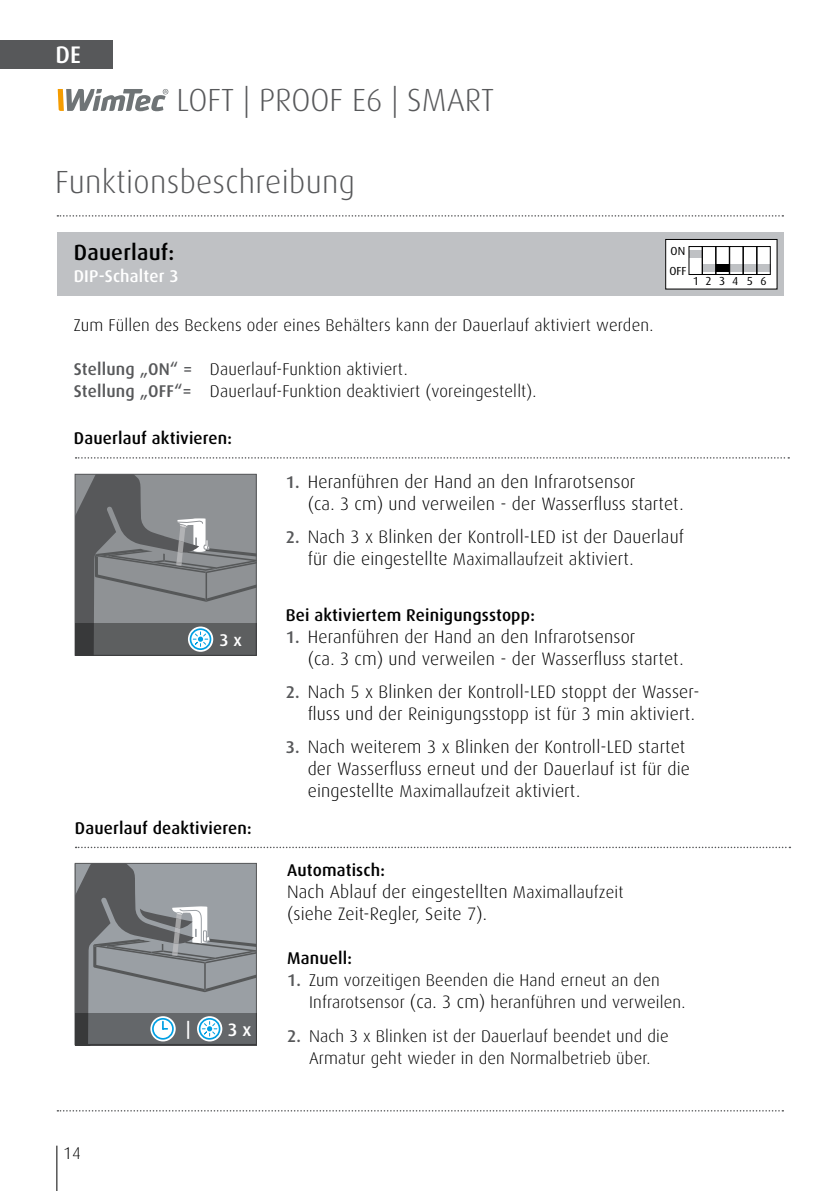
<style>
.page{position:relative;width:840px;height:1191px;background:#fff}
.page>*{position:absolute;margin:0;border:0;box-sizing:border-box;transform-origin:0 0}
.t1{font:300 32px "Dax";letter-spacing:.01em;color:#57585a}
.t2{font:500 24px "Dax";color:#fff}
.t3{font:500 22px "Dax";letter-spacing:.01em;color:#000}
.t4{font:300 18px/22px "Dax";letter-spacing:.01em;color:#000}
.t5{font:500 18px "Dax";color:#fff}
.t6{font:300 17px/22px "Dax";letter-spacing:.01em;color:#000}
.t7{font:500 17px "Dax";letter-spacing:.01em;color:#000}
.t8{font:500 17px "Dax";letter-spacing:.01em;color:#fff}
.t9{font:11.6px/20px "Dax";letter-spacing:.555em;color:#000}
.s1{font-weight:500;color:#57585a}
.s2{font-weight:500;font-size:17px;color:#57585a}
.s3{font-size:17px}
.s4{font-size:18px}
</style>
<div class="page">
<hr style="left:56px;top:1145px;width:1px;height:46px;background:#000">
<div style="left:0;top:40px;width:113px;height:28px;background:#57585a"></div>
<svg style="left:58px;top:89px;width:110px;height:22px"></svg>
<svg style="left:57px;top:215px;width:725px;height:2px"></svg>
<svg style="left:57px;top:1110px;width:725px;height:1px"></svg>
<div style="left:57px;top:232px;width:726px;height:63px;background:#bfc1c4"></div>
<div style="left:665px;top:239px;width:111px;height:50px;background:#fff"></div>
<div style="left:664px;top:239px;width:113px;height:50px;border:1px solid #000"></div>
<div style="left:688px;top:250px;width:13px;height:8px;background:#bfc1c4"></div>
<div style="left:702px;top:264px;width:13px;height:8px;background:#bfc1c4"></div>
<div style="left:688px;top:246px;width:14px;height:29px;border:1px solid #000"></div>
<div style="left:715px;top:264px;width:13px;height:8px;background:#000"></div>
<div style="left:701px;top:246px;width:14px;height:29px;border:1px solid #000"></div>
<div style="left:729px;top:264px;width:13px;height:8px;background:#bfc1c4"></div>
<div style="left:715px;top:246px;width:14px;height:29px;border:1px solid #000"></div>
<div style="left:743px;top:264px;width:13px;height:8px;background:#bfc1c4"></div>
<div style="left:728px;top:246px;width:15px;height:29px;border:1px solid #000"></div>
<div style="left:756px;top:264px;width:13px;height:8px;background:#bfc1c4"></div>
<div style="left:742px;top:246px;width:14px;height:29px;border:1px solid #000"></div>
<div style="left:756px;top:246px;width:14px;height:29px;border:1px solid #000"></div>
<svg style="left:75px;top:474px;width:181px;height:181px;background:#7a7e80"></svg>
<svg style="left:76px;top:457px;width:712px;height:1px"></svg>
<svg style="left:76px;top:846px;width:714px;height:2px"></svg>
<svg style="left:75px;top:863px;width:181px;height:182px;background:#84898e"></svg>
<h2 class="t2" style="left:55px;top:41px;width:27px">DE</h2>
<h1 class="t1" style="left:176px;top:82px;width:319px">LOFT | PROOF E6 | SMART</h1>
<h1 class="t1" style="left:55px;top:164px;width:301px">Funktionsbeschreibung</h1>
<p class="t3" style="left:74px;top:240px;width:102px">Dauerlauf:</p>
<p class="t8" style="left:74px;top:267px;width:106px">DIP-Schalter 3</p>
<p class="t6" style="left:74px;top:314px;width:580px">Zum Füllen des Beckens oder eines Behälters kann der Dauerlauf aktiviert werden.</p>
<p class="t6" style="left:74px;top:358px;width:464px"><span class="s1">Stellung „ON“ =</span> Dauerlauf-Funktion aktiviert.<br><span class="s1">Stellung „OFF“=</span> Dauerlauf-Funktion deaktiviert (voreingestellt).</p>
<p class="t7" style="left:74px;top:429px;width:160px">Dauerlauf aktivieren:</p>
<p class="t9" style="left:669px;top:241px;width:19px">ON<br>OFF</p>
<p class="t9" style="left:692px;top:271px;width:75px">1234 56</p>
<p class="t8" style="left:219px;top:630px;width:24px">3 x</p>
<p class="t7" style="left:75px;top:818px;width:178px">Dauerlauf deaktivieren:</p>
<p class="t6" style="left:63px;top:1142px;width:19px">14</p>
<p class="t5" style="left:186px;top:1018px;width:6px">|</p>
<p class="t5" style="left:228px;top:1019px;width:25px">3 x</p>
<p class="t4" style="left:307px;top:471px;width:377px;text-indent:-22px"><span class="s2">1.</span> Heranführen der Hand an den Infrarotsensor<br>(ca. 3 cm) und verweilen - der Wasserfluss startet.</p>
<p class="t4" style="left:307px;top:526px;width:377px;text-indent:-22px"><span class="s2">2.</span> Nach 3 x Blinken der Kontroll-LED ist der Dauerlauf für die eingestellte <span class="s3">Maximallaufzeit</span> aktiviert.</p>
<p class="t7" style="left:285px;top:605px;width:251px">Bei aktiviertem Reinigungsstopp:</p>
<p class="t4" style="left:307px;top:626px;width:377px;text-indent:-22px"><span class="s2">1.</span> Heranführen der Hand an den Infrarotsensor<br>(ca. 3 cm) und verweilen - der Wasserfluss startet.</p>
<p class="t4" style="left:285px;top:681px;width:415px;text-align:right"><span class="s2">2.</span> Nach 5 x Blinken der Kontroll-LED stoppt der Wasser&shy;fluss und der Reinigungsstopp ist für 3 min aktiviert.</p>
<p class="t4" style="left:307px;top:736px;width:383px;text-indent:-22px"><span class="s2">3.</span> Nach weiterem 3 x Blinken der Kontroll-LED startet der Wasserfluss erneut und der Dauerlauf ist für die eingestellte <span class="s3">Maximallaufzeit</span> aktiviert.</p>
<p class="t7" style="left:287px;top:861px;width:99px">Automatisch:</p>
<p class="t4" style="left:287px;top:881px;width:338px">Nach Ablauf der eingestellten <span class="s3">Maximallaufzeit </span>(siehe Zeit-Regler, Seite 7).</p>
<p class="t7" style="left:287px;top:949px;width:66px">Manuell:</p>
<p class="t6" style="left:309px;top:969px;width:378px;text-indent:-22px"><span class="s1">1.</span> Zum vorzeitigen Beenden die Hand erneut an den<br>Infrarotsensor <span class="s4">(ca. 3 cm)</span> heranführen und verweilen.</p>
<p class="t6" style="left:287px;top:1025px;width:383px;text-align:center"><span class="s1">2.</span> Nach 3 x Blinken ist der Dauerlauf beendet und die<br>Armatur geht wieder in den Normalbetrieb über.</p>
</div>
